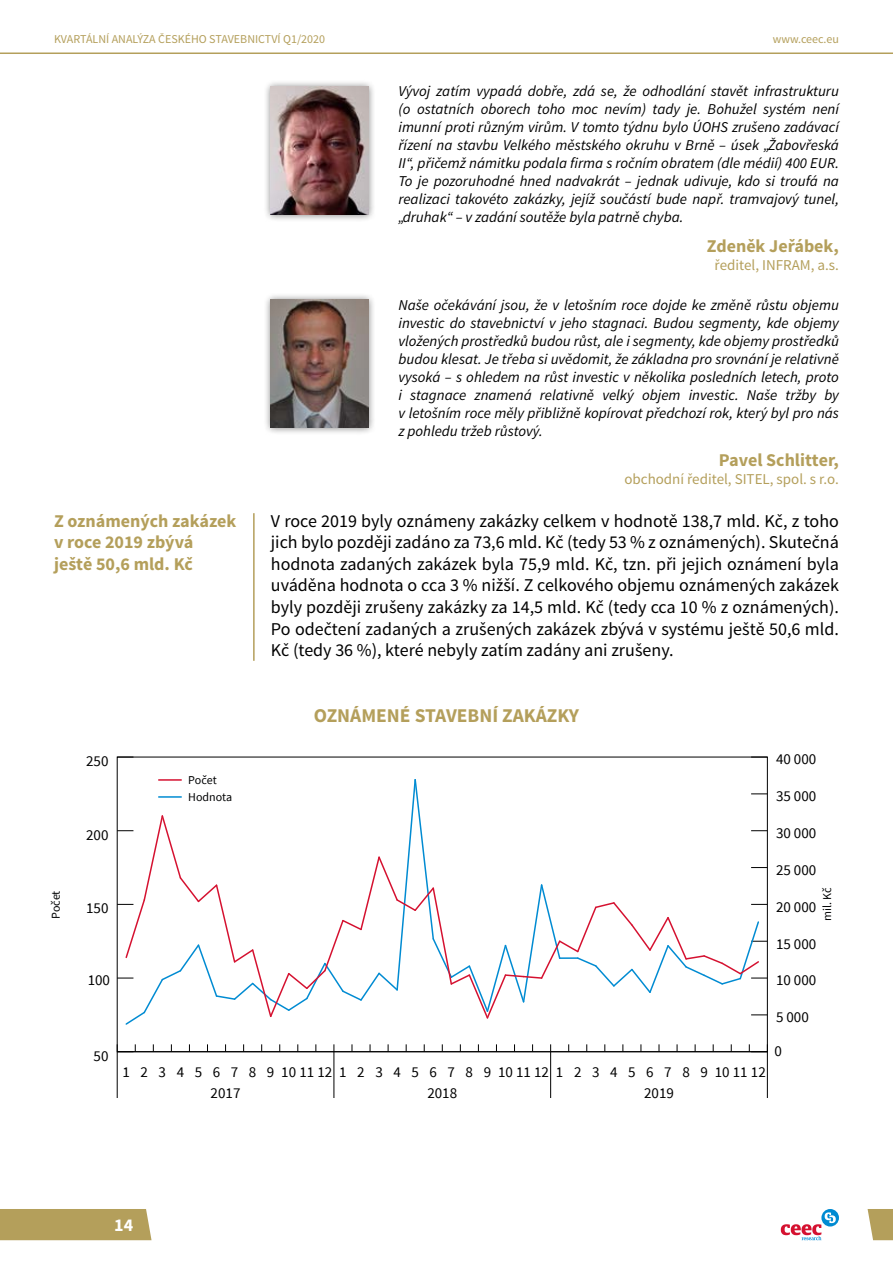
<style>
.page{position:relative;width:893px;height:1263px;background:#fff}
.page>*{position:absolute;margin:0;border:0;box-sizing:border-box;transform-origin:0 0}
.t1{font:700 19.5px "Source Sans Pro";color:#b49f5b}
.t2{font:18px/21.6px "Source Sans Pro";color:#000;text-align:justify}
.t3{font:700 18px/21.6px "Source Sans Pro";color:#b49f5b}
.t4{font:700 18px "Source Sans Pro";color:#fff}
.t5{font:italic 15px/18px "Source Sans Pro";color:#000;text-align:justify}
.t6{font:15px "Source Sans Pro";color:#000}
.t7{font:15px "Source Sans Pro";color:#b49f5b}
.t8{font:15px "Source Sans Pro";letter-spacing:.705em;color:#000}
.t9{font:12px "Source Sans Pro";color:#b49f5b}
.t10{font:12px/17px "Source Sans Pro";color:#010203}
</style>
<div class="page">
<svg style="left:0;top:1209px;width:893px;height:31px"></svg>
<hr style="left:0;top:53px;width:893px;height:1px;background:#b49f5b">
<hr style="left:253px;top:513px;width:2px;height:148px;background:#b49f5b">
<hr style="left:117px;top:1052px;width:1px;height:46px;background:#000">
<hr style="left:767px;top:1052px;width:1px;height:46px;background:#000">
<hr style="left:334px;top:1052px;width:1px;height:46px;background:#000">
<hr style="left:550px;top:1052px;width:1px;height:46px;background:#000">
<svg style="left:751px;top:757px;width:16px;height:1px"></svg>
<hr style="left:117px;top:1051px;width:650px;height:1px;background:#000">
<svg style="left:749px;top:1044px;width:19px;height:8px"></svg>
<svg style="left:117px;top:1044px;width:19px;height:7px"></svg>
<svg style="left:117px;top:757px;width:16px;height:1px"></svg>
<svg style="left:117px;top:778px;width:650px;height:248px"></svg>
<div style="left:263px;top:79px;width:114px;height:143px;background:#000;opacity:.5"></div>
<img style="left:271px;top:86px;width:98px;height:128px">
<div style="left:263px;top:292px;width:114px;height:143px;background:#000;opacity:.5"></div>
<img style="left:271px;top:300px;width:98px;height:127px">
<p class="t9" style="left:54px;top:32px;width:273px">KVARTÁLNÍ ANALÝZA ČESKÉHO STAVEBNICTVÍ Q1/2020</p>
<p class="t9" style="left:773px;top:32px;width:68px">www.ceec.eu</p>
<p class="t3" style="left:54px;top:510px;width:184px">Z oznámených zakázek v roce 2019 zbývá<br>ještě 50,6 mld. Kč</p>
<p class="t6" style="left:86px;top:751px;width:24px">250</p>
<p class="t6" style="left:86px;top:825px;width:24px">200</p>
<p class="t10" style="left:188px;top:771px;width:46px">Počet<br>Hodnota</p>
<p class="t5" style="left:398px;top:82px;width:442px">Vývoj zatím vypadá dobře, zdá se, že odhodlání stavět infrastrukturu (o ostatních oborech toho moc nevím) tady je. Bohužel systém není imunní proti různým virům. V tomto týdnu bylo ÚOHS zrušeno zadávací řízení na stavbu Velkého městského okruhu v Brně – úsek „Žabovřeská II“, přičemž námitku podala firma s ročním obratem (dle médií) 400 EUR.<br>To je pozoruhodné hned nadvakrát – jednak udivuje, kdo si troufá na realizaci takovéto zakázky, jejíž součástí bude např. tramvajový tunel, „druhak“ – v zadání soutěže byla patrně chyba.</p>
<p class="t3" style="left:707px;top:236px;width:134px">Zdeněk Jeřábek,</p>
<p class="t7" style="left:715px;top:256px;width:126px">ředitel, INFRAM, a.s.</p>
<p class="t5" style="left:398px;top:296px;width:442px">Naše očekávání jsou, že v letošním roce dojde ke změně růstu objemu investic do stavebnictví v jeho stagnaci. Budou segmenty, kde objemy vložených prostředků budou růst, ale i segmenty, kde objemy prostředků budou klesat. Je třeba si uvědomit, že základna pro srovnání je relativně vysoká – s ohledem na růst investic v několika posledních letech, proto i stagnace znamená relativně velký objem investic. Naše tržby by v letošním roce měly přibližně kopírovat předchozí rok, který byl pro nás z pohledu tržeb růstový.</p>
<p class="t3" style="left:719px;top:450px;width:122px">Pavel Schlitter,</p>
<p class="t7" style="left:624px;top:469px;width:216px">obchodní ředitel, SITEL, spol. s r.o.</p>
<p class="t2" style="left:271px;top:510px;width:570px">V roce 2019 byly oznámeny zakázky celkem v hodnotě 138,7 mld. Kč, z toho jich bylo později zadáno za 73,6 mld. Kč (tedy 53 % z oznámených). Skutečná hodnota zadaných zakázek byla 75,9 mld. Kč, tzn. při jejich oznámení byla uváděna hodnota o cca 3 % nižší. Z celkového objemu oznámených zakázek byly později zrušeny zakázky za 14,5 mld. Kč (tedy cca 10 % z oznámených).<br>Po odečtení zadaných a zrušených zakázek zbývá v systému ještě 50,6 mld.<br>Kč (tedy 36 %), které nebyly zatím zadány ani zrušeny.</p>
<h1 class="t1" style="left:314px;top:703px;width:267px">OZNÁMENÉ STAVEBNÍ ZAKÁZKY</h1>
<p class="t6" style="left:776px;top:750px;width:42px">40 000</p>
<p class="t6" style="left:776px;top:787px;width:42px">35 000</p>
<p class="t6" style="left:776px;top:823px;width:42px">30 000</p>
<p class="t6" style="left:776px;top:860px;width:42px">25 000</p>
<p class="t10" style="left:47px;top:918px;width:30px;rotate:-90deg">Počet</p>
<p class="t10" style="left:819px;top:921px;width:35px;rotate:-90deg">mil. Kč</p>
<p class="t6" style="left:776px;top:897px;width:42px">20 000</p>
<p class="t6" style="left:86px;top:899px;width:24px">150</p>
<p class="t6" style="left:88px;top:971px;width:24px">100</p>
<p class="t6" style="left:94px;top:1046px;width:16px">50</p>
<p class="t6" style="left:776px;top:934px;width:42px">15 000</p>
<p class="t6" style="left:776px;top:971px;width:42px">10 000</p>
<p class="t8" style="left:122px;top:1062px;width:645px">123456789101112123456789101112123456789101112</p>
<p class="t6" style="left:211px;top:1083px;width:31px">2017</p>
<p class="t6" style="left:427px;top:1083px;width:31px">2018</p>
<p class="t6" style="left:644px;top:1083px;width:31px">2019</p>
<p class="t6" style="left:776px;top:1008px;width:34px">5 000</p>
<p class="t6" style="left:774px;top:1041px;width:9px">0</p>
<p class="t4" style="left:114px;top:1214px;width:21px">14</p>
</div>
